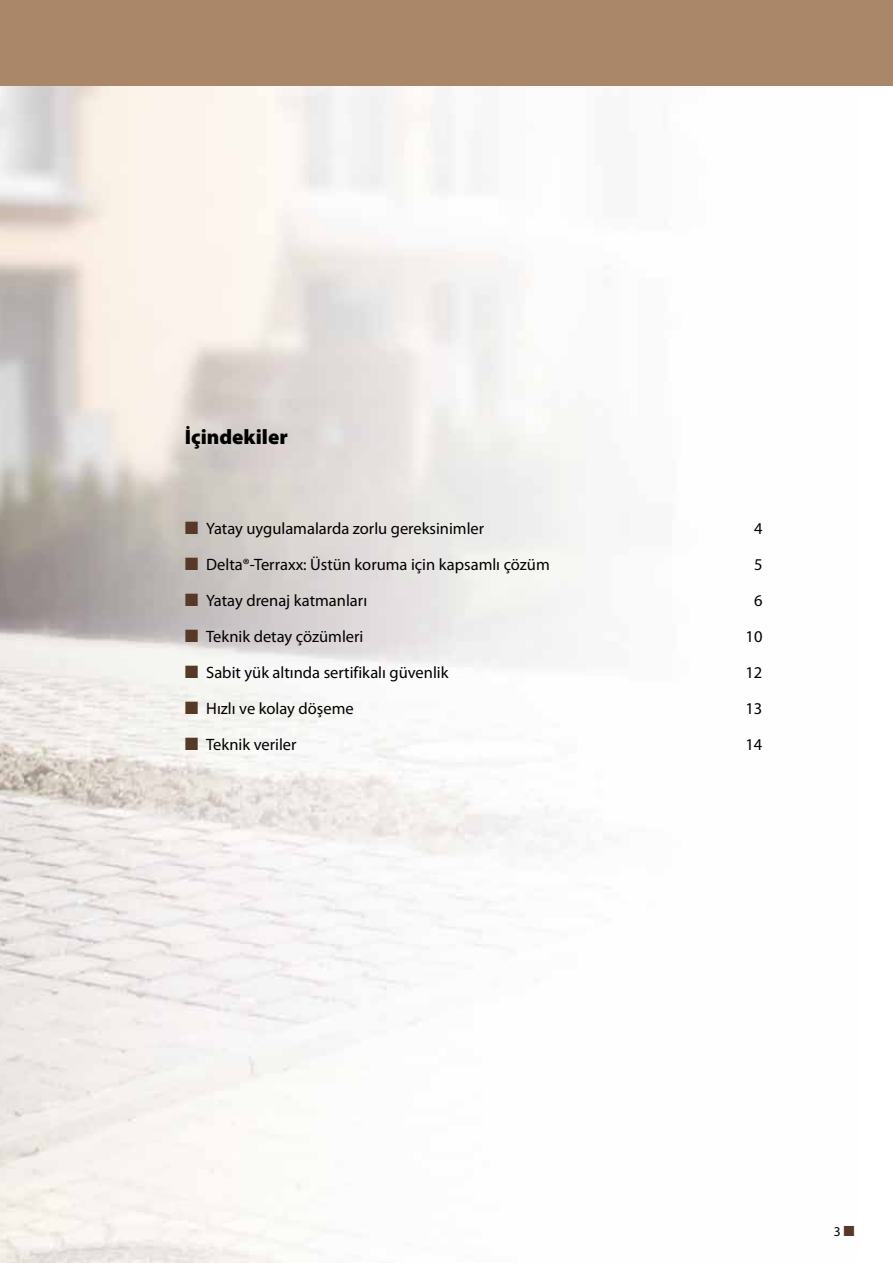
<style>
.page{position:relative;width:893px;height:1263px;background:#fff}
.page>*{position:absolute;margin:0;border:0;box-sizing:border-box;transform-origin:0 0}
.t1{font:900 21px "Myriad Pro Doerken";color:#000}
.t2{font:16.5px "Myriad Pro Doerken";color:#000}
.t3{font:13.5px "Myriad Pro Doerken";color:#000}
.s1{font-weight:600;color:#563928}
.s2{color:#563928}
</style>
<div class="page">
<img style="left:0;top:85px;width:858px;height:1178px">
<div style="left:0;top:0;width:893px;height:85px;background:#aa8768"></div>
<p class="t1" style="left:185px;top:423px;width:104px">İçindekiler</p>
<p class="t2" style="left:185px;top:518px;width:301px"><span class="s1">■</span> Yatay uygulamalarda zorlu gereksinimler</p>
<p class="t2" style="left:754px;top:518px;width:10px">4</p>
<p class="t2" style="left:185px;top:554px;width:366px"><span class="s1">■</span> Delta®-Terraxx: Üstün koruma için kapsamlı çözüm</p>
<p class="t2" style="left:754px;top:554px;width:10px">5</p>
<p class="t2" style="left:185px;top:590px;width:184px"><span class="s1">■</span> Yatay drenaj katmanları</p>
<p class="t2" style="left:754px;top:590px;width:10px">6</p>
<p class="t2" style="left:185px;top:626px;width:180px"><span class="s1">■</span> Teknik detay çözümleri</p>
<p class="t2" style="left:745px;top:626px;width:18px">10</p>
<p class="t2" style="left:185px;top:662px;width:265px"><span class="s1">■</span> Sabit yük altında sertifikalı güvenlik</p>
<p class="t2" style="left:745px;top:662px;width:18px">12</p>
<p class="t2" style="left:185px;top:698px;width:170px"><span class="s1">■</span> Hızlı ve kolay döşeme</p>
<p class="t2" style="left:745px;top:698px;width:18px">13</p>
<p class="t2" style="left:185px;top:734px;width:113px"><span class="s1">■</span> Teknik veriler</p>
<p class="t2" style="left:745px;top:734px;width:18px">14</p>
<p class="t3" style="left:834px;top:1223px;width:22px">3<span class="s2">■</span></p>
</div>
